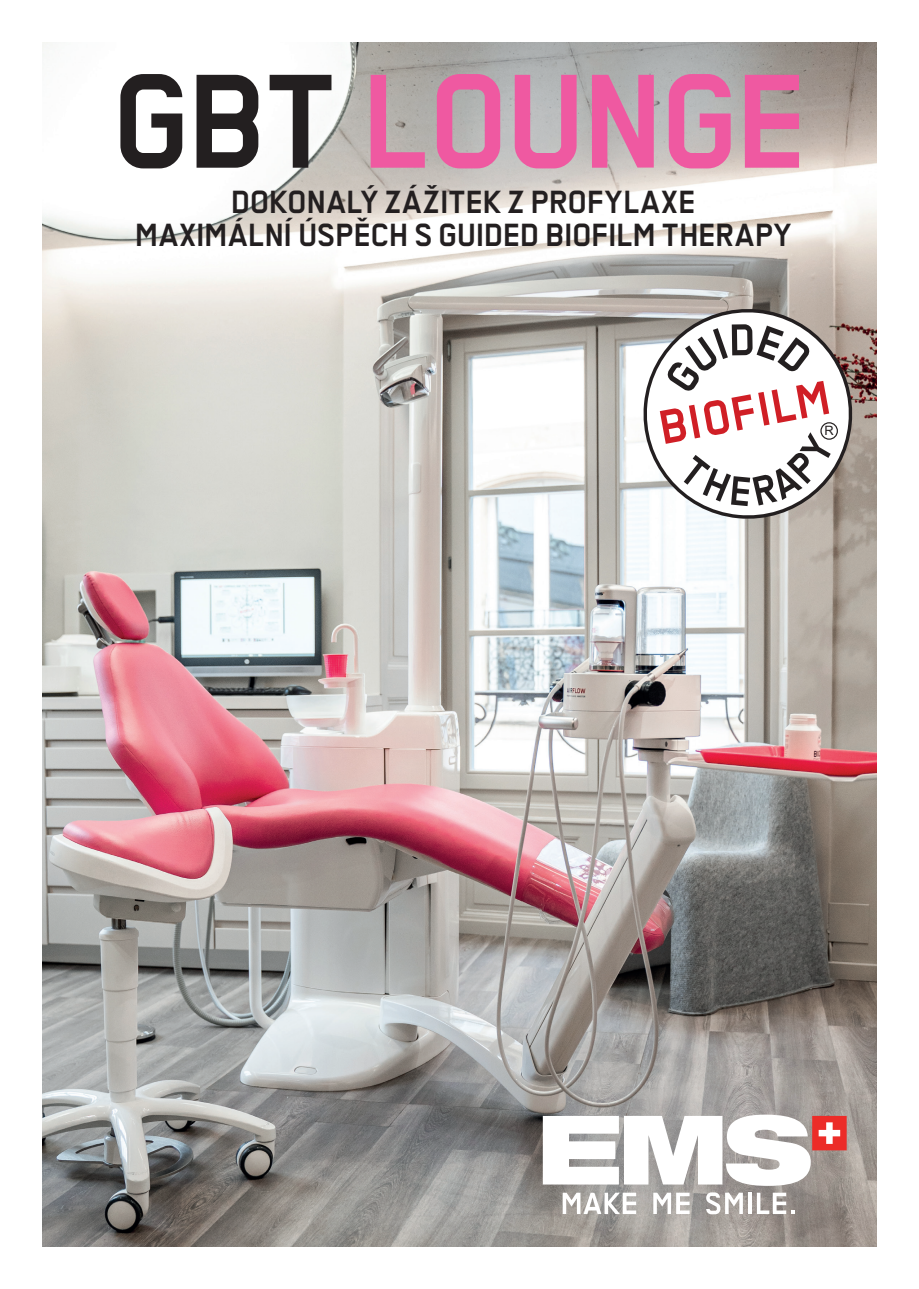
<style>
.page{position:relative;width:919px;height:1289px;background:#fff}
.page>*{position:absolute;margin:0;border:0;box-sizing:border-box;transform-origin:0 0}
.t1{font:700 150px "Transbold Neue";letter-spacing:-.01em;color:#ef59a1}
.t2{font:700 36px/33px "Transbold Neue";letter-spacing:.015em;color:#231f20;text-align:center}
.t3{font:12.9px "Arial";color:#231f20}
.s1{color:#231f20}
</style>
<div class="page">
<img style="left:43px;top:43px;width:833px;height:1203px">
<svg style="left:542px;top:1114px;width:304px;height:71px"></svg>
<svg style="left:562px;top:1192px;width:74px;height:21px"></svg>
<svg style="left:653px;top:1192px;width:36px;height:21px"></svg>
<svg style="left:706px;top:1192px;width:36px;height:22px"></svg>
<hr style="left:748px;top:1192px;width:3px;height:21px;background:#fff">
<svg style="left:756px;top:1192px;width:39px;height:21px"></svg>
<svg style="left:643px;top:309px;width:209px;height:209px"></svg>
<div style="left:820px;top:422px;width:17px;height:18px;border:1px solid #231f20;border-radius:50%"></div>
<h1 class="t1" style="left:113px;top:40px;width:695px"><span class="s1">GBT</span> LOUNGE</h1>
<p class="t2" style="left:135px;top:186px;width:657px">DOKONALÝ ZÁŽITEK Z PROFYLAXE<br>MAXIMÁLNÍ ÚSPĚCH S GUIDED BIOFILM THERAPY</p>
<p class="t3" style="left:824px;top:422px;width:11px">R</p>
</div>
